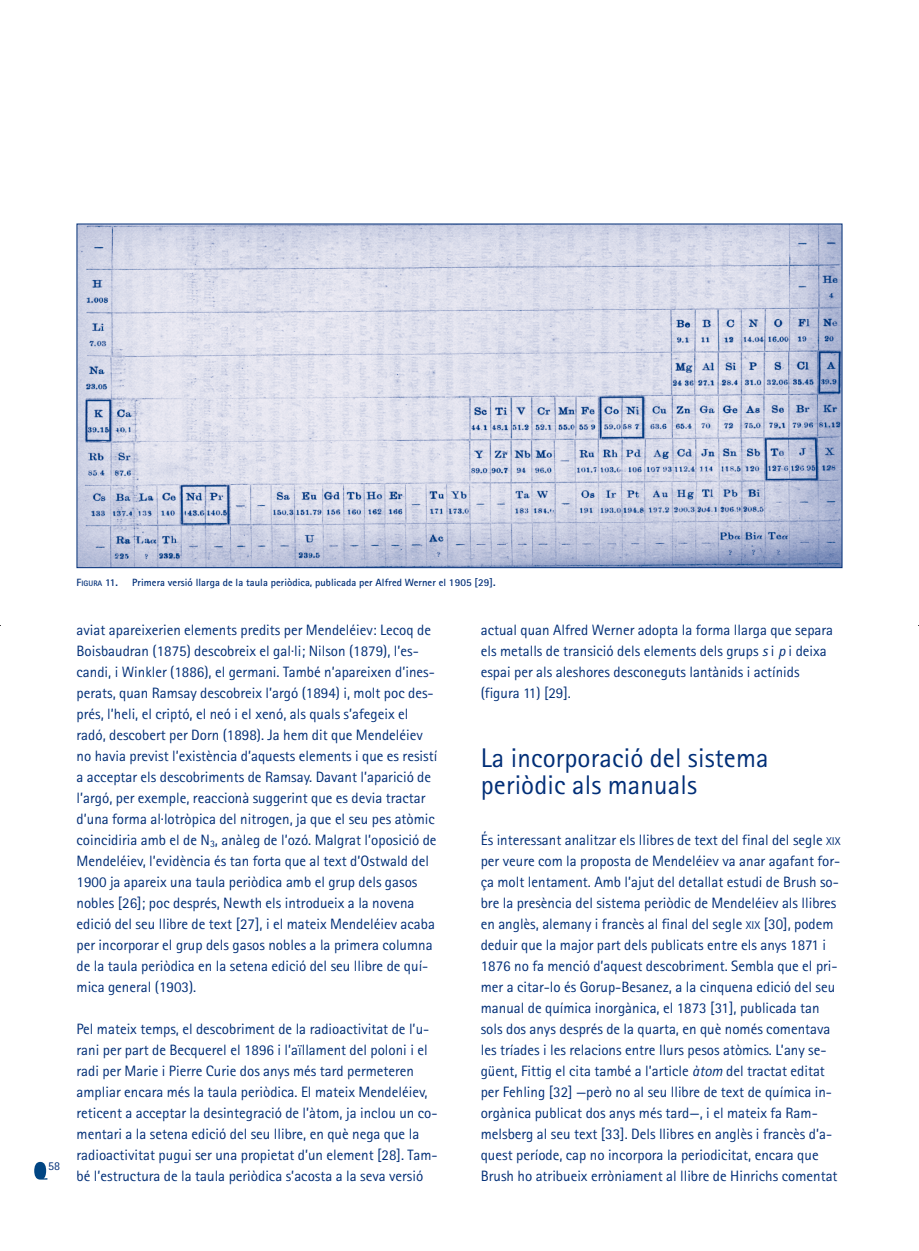
<style>
.page{position:relative;width:919px;height:1251px;background:#fff}
.page>*{position:absolute;margin:0;border:0;box-sizing:border-box;transform-origin:0 0}
.t1{font:27px/27px "Rotis Sans Serif";letter-spacing:.005em;color:#002e77}
.t2{font:15px/21px "Rotis Sans Serif";color:#002e77}
.t3{font:12px "Rotis Sans Serif";color:#002e77}
.t4{font:700 10.5px "Rotis Sans Serif";letter-spacing:.005em;color:#002e77}
.t5{font:700 7.8px "Rotis Sans Serif";letter-spacing:.005em;color:#002e77}
.s1{font-size:10.5px}
.s2{font-style:italic}
.s3{font-size:11.25px}
</style>
<div class="page">
<svg style="left:38px;top:1161px;width:10px;height:19px"></svg>
<svg style="left:34px;top:1162px;width:13px;height:17px"></svg>
<img style="left:79px;top:226px;width:761px;height:340px">
<p class="t3" style="left:48px;top:1162px;width:14px">58</p>
<p class="t5" style="left:77px;top:580px;width:43px"><span class="s1">F</span>IGURA <span class="s1">11.</span></p>
<p class="t4" style="left:132px;top:578px;width:365px">Primera versió llarga de la taula periòdica, publicada per Alfred Werner el 1905 [29].</p>
<p class="t2" style="left:77px;top:621px;width:362px">aviat apareixerien elements predits per Mendeléiev: Lecoq de Boisbaudran (1875) descobreix el gal·li; Nilson (1879), l’es&shy;candi, i Winkler (1886), el germani. També n’apareixen d’ines&shy;perats, quan Ramsay descobreix l’argó (1894) i, molt poc des&shy;prés, l’heli, el criptó, el neó i el xenó, als quals s’afegeix el radó, descobert per Dorn (1898). Ja hem dit que Mendeléiev no havia previst l’existència d’aquests elements i que es resistí a acceptar els descobriments de Ramsay. Davant l’aparició de l’argó, per exemple, reaccionà suggerint que es devia tractar d’una forma al·lotròpica del nitrogen, ja que el seu pes atòmic coincidiria amb el de N<sub>3</sub>, anàleg de l’ozó. Malgrat l’oposició de Mendeléiev, l’evidència és tan forta que al text d’Ostwald del 1900 ja apareix una taula periòdica amb el grup dels gasos nobles [26]; poc després, Newth els introdueix a la novena edició del seu llibre de text [27], i el mateix Mendeléiev acaba per incorporar el grup dels gasos nobles a la primera columna de la taula periòdica en la setena edició del seu llibre de quí&shy;mica general (1903).</p>
<p class="t2" style="left:77px;top:1020px;width:362px">Pel mateix temps, el descobriment de la radioactivitat de l’u&shy;rani per part de Becquerel el 1896 i l’aïllament del poloni i el radi per Marie i Pierre Curie dos anys més tard permeteren ampliar encara més la taula periòdica. El mateix Mendeléiev, reticent a acceptar la desintegració de l’àtom, ja inclou un co&shy;mentari a la setena edició del seu llibre, en què nega que la radioactivitat pugui ser una propietat d’un element [28]. Tam&shy;bé l’estructura de la taula periòdica s’acosta a la seva versió</p>
<p class="t2" style="left:480px;top:621px;width:354px">actual quan Alfred Werner adopta la forma llarga que separa els metalls de transició dels elements dels grups <span class="s2">s</span> i <span class="s2">p</span> i deixa espai per als aleshores desconeguts lantànids i actínids (figura 11) [29].</p>
<h1 class="t1" style="left:480px;top:747px;width:289px">La incorporació del sistema periòdic als manuals</h1>
<p class="t2" style="left:480px;top:831px;width:361px">És interessant analitzar els llibres de text del final del segle <span class="s3">XIX </span>per veure com la proposta de Mendeléiev va anar agafant for&shy;ça molt lentament. Amb l’ajut del detallat estudi de Brush so&shy;bre la presència del sistema periòdic de Mendeléiev als llibres en anglès, alemany i francès al final del segle <span class="s3">XIX</span> [30], podem deduir que la major part dels publicats entre els anys 1871 i 1876 no fa menció d’aquest descobriment. Sembla que el pri&shy;mer a citar-lo és Gorup-Besanez, a la cinquena edició del seu manual de química inorgànica, el 1873 [31], publicada tan sols dos anys després de la quarta, en què només comentava les tríades i les relacions entre llurs pesos atòmics. L’any se - güent, Fittig el cita també a l’article <span class="s2">àtom</span> del tractat editat per Fehling [32] —però no al seu llibre de text de química in&shy;orgànica publicat dos anys més tard—, i el mateix fa Ram&shy;melsberg al seu text [33]. Dels llibres en anglès i francès d’a&shy;quest període, cap no incorpora la periodicitat, encara que Brush ho atribueix erròniament al llibre de Hinrichs comentat</p>
</div>
